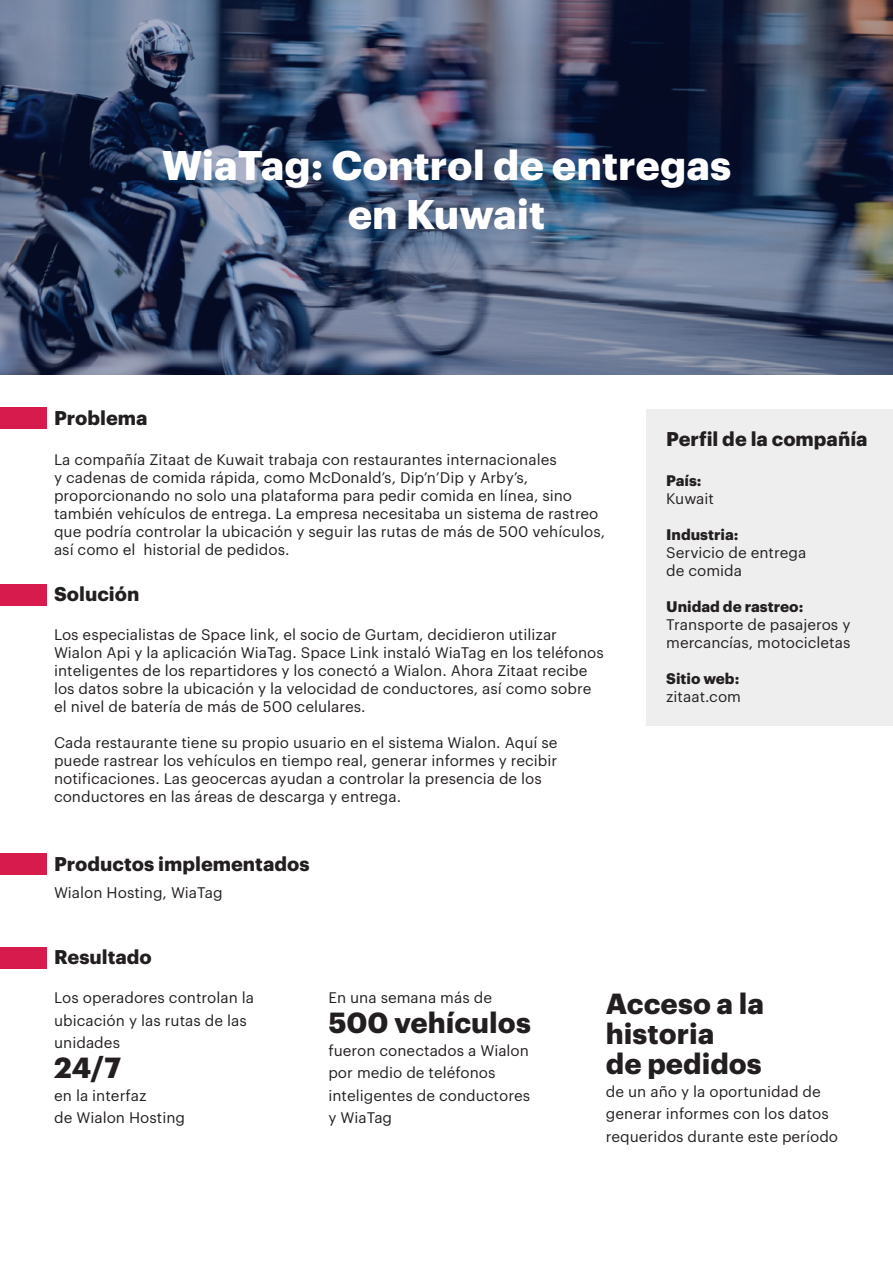
<style>
.page{position:relative;width:893px;height:1263px;background:#fff}
.page>*{position:absolute;margin:0;border:0;box-sizing:border-box;transform-origin:0 0}
.t1{font:700 40.5px/48.6px "Graphik LCG";color:#fff;text-align:center}
.t2{font:700 28.5px/30px "Graphik LCG";color:#231f20}
.t3{font:700 19.5px "Graphik LCG";color:#231f20}
.t4{font:15px/18px "Graphik LCG";color:#231f20}
.t5{font:700 15px "Graphik LCG";color:#231f20}
</style>
<div class="page">
<div style="left:0;top:407px;width:47px;height:22px;background:#d71b4d"></div>
<img style="left:0;top:0;width:893px;height:375px">
<div style="left:646px;top:409px;width:247px;height:316px;background:#eeeeef"></div>
<div style="left:0;top:584px;width:47px;height:22px;background:#d71b4d"></div>
<div style="left:0;top:853px;width:47px;height:22px;background:#d71b4d"></div>
<div style="left:0;top:946px;width:47px;height:22px;background:#d71b4d"></div>
<h1 class="t1" style="left:162px;top:137px;width:571px">WiaTag: Control de entregas en Kuwait</h1>
<h3 class="t3" style="left:54px;top:403px;width:95px">Problema</h3>
<p class="t4" style="left:54px;top:449px;width:553px">La compañía Zitaat de Kuwait trabaja con restaurantes internacionales<br>y cadenas de comida rápida, como McDonald’s, Dip’n’Dip y Arby’s, proporcionando no solo una plataforma para pedir comida en línea, sino también vehículos de entrega. La empresa necesitaba un sistema de rastreo que podría controlar la ubicación y seguir las rutas de más de 500 vehículos, así como el historial de pedidos.</p>
<h3 class="t3" style="left:54px;top:579px;width:87px">Solución</h3>
<p class="t4" style="left:54px;top:625px;width:551px">Los especialistas de Space link, el socio de Gurtam, decidieron utilizar Wialon Api y la aplicación WiaTag. Space Link instaló WiaTag en los teléfonos inteligentes de los repartidores y los conectó a Wialon. Ahora Zitaat recibe los datos sobre la ubicación y la velocidad de conductores, así como sobre el nivel de batería de más de 500 celulares.</p>
<p class="t4" style="left:54px;top:733px;width:505px">Cada restaurante tiene su propio usuario en el sistema Wialon. Aquí se puede rastrear los vehículos en tiempo real, generar informes y recibir notificaciones. Las geocercas ayudan a controlar la presencia de los conductores en las áreas de descarga y entrega.</p>
<h3 class="t3" style="left:54px;top:849px;width:257px">Productos implementados</h3>
<p class="t4" style="left:54px;top:882px;width:170px">Wialon Hosting, WiaTag</p>
<h3 class="t3" style="left:666px;top:424px;width:203px">Perfil de la compañía</h3>
<p class="t5" style="left:666px;top:469px;width:37px">País:</p>
<p class="t4" style="left:666px;top:488px;width:49px">Kuwait</p>
<p class="t5" style="left:666px;top:523px;width:74px">Industria:</p>
<p class="t4" style="left:666px;top:542px;width:142px">Servicio de entrega de comida</p>
<p class="t5" style="left:666px;top:595px;width:139px">Unidad de rastreo:</p>
<p class="t4" style="left:666px;top:614px;width:186px">Transporte de pasajeros y mercancías, motocicletas</p>
<p class="t5" style="left:666px;top:667px;width:75px">Sitio web:</p>
<p class="t4" style="left:666px;top:686px;width:76px">zitaat.com</p>
<h3 class="t3" style="left:54px;top:942px;width:99px">Resultado</h3>
<p class="t4" style="left:54px;top:985px;width:201px;line-height:22.5px">Los operadores controlan la ubicación y las rutas de las unidades</p>
<h2 class="t2" style="left:54px;top:1050px;width:68px">24/7</h2>
<p class="t4" style="left:54px;top:1083px;width:132px;line-height:22.5px">en la interfaz<br>de Wialon Hosting</p>
<p class="t4" style="left:328px;top:987px;width:165px">En una semana más de</p>
<h2 class="t2" style="left:328px;top:1005px;width:204px">500 vehículos</h2>
<p class="t4" style="left:328px;top:1038px;width:203px;line-height:22.5px">fueron conectados a Wialon por medio de teléfonos inteligentes de conductores y WiaTag</p>
<h2 class="t2" style="left:606px;top:986px;width:160px">Acceso a la historia<br>de pedidos</h2>
<p class="t4" style="left:606px;top:1079px;width:234px;line-height:22.5px">de un año y la oportunidad de generar informes con los datos requeridos durante este período</p>
</div>
